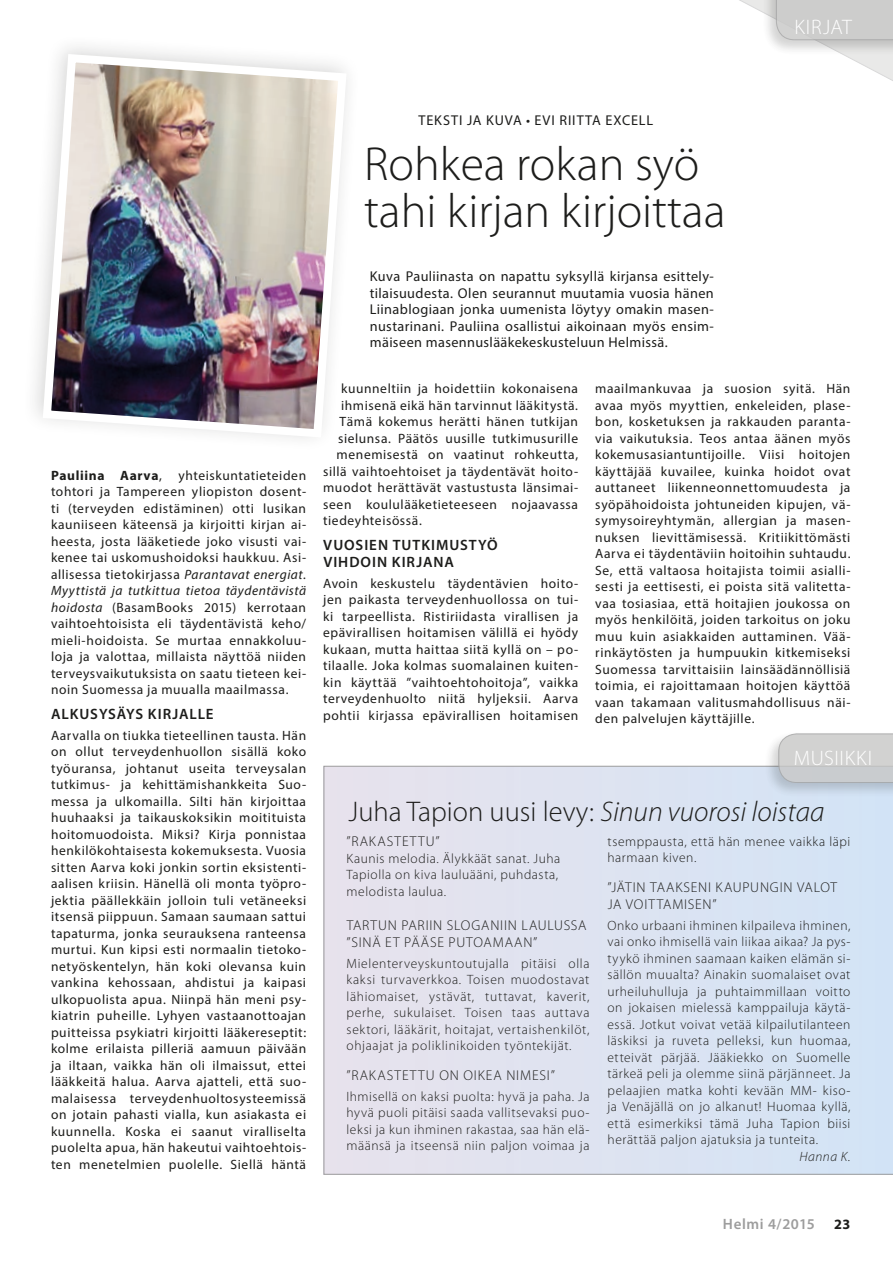
<style>
.page{position:relative;width:893px;height:1263px;background:#fff}
.page>*{position:absolute;margin:0;border:0;box-sizing:border-box;transform-origin:0 0}
.t1{font:300 48px/46.5px "Myriad Pro";color:#1d1d1b}
.t2{font:300 28.5px "Myriad Pro";color:#1d1d1b}
.t3{font:300 21px "Myriad Pro";letter-spacing:.035em;color:#fff}
.t4{font:600 15px "Myriad Pro";letter-spacing:.055em;color:#1d1d1b}
.t5{font:600 15px "Myriad Pro";letter-spacing:.04em;color:#9d9d9d}
.t6{font:14.25px/16.5px "Myriad Pro";letter-spacing:.03em;color:#1d1d1b;text-align:justify}
.t7{font:300 14.25px/17.1px "Myriad Pro";letter-spacing:.055em;color:#1d1d1b}
.t8{font:14.25px "Myriad Pro";letter-spacing:.065em;color:#1d1d1b}
.t9{font:300 14.25px "Myriad Pro";letter-spacing:.075em;color:#1d1d1b}
.t10{font:700 14.25px "Myriad Pro";color:#1d1d1b}
.t11{font:13.5px/16.5px "Myriad Pro";letter-spacing:.045em;color:#1d1d1b;text-align:justify}
.t12{font:300 13.5px/16.5px "Myriad Pro";letter-spacing:.045em;color:#1d1d1b;text-align:justify}
.t13{font:italic 300 13.5px "Myriad Pro";letter-spacing:.04em;color:#1d1d1b}
.s1{font-weight:700}
.s2{font-style:italic}
</style>
<div class="page">
<img style="left:39px;top:50px;width:309px;height:389px">
<svg style="left:739px;top:0;width:154px;height:81px"></svg>
<svg style="left:324px;top:766px;width:569px;height:409px;background:#dce2f0"></svg>
<div style="left:764px;top:731px;width:129px;height:67px;background:#1d1d1b;opacity:.24"></div>
<svg style="left:778px;top:733px;width:115px;height:50px;background:#cdcecf"></svg>
<h3 class="t3" style="left:794px;top:15px;width:59px">kirjat</h3>
<p class="t11" style="left:51px;top:467px;width:257px"><span class="s1">Pauliina Aarva</span>, yhteiskuntatieteiden tohtori ja Tampereen yliopiston dosent&shy;ti (terveyden edistäminen) otti lusikan kauniiseen käteensä ja kirjoitti kirjan ai&shy;heesta, josta lääketiede joko visusti vai&shy;kenee tai uskomushoidoksi haukkuu. Asi&shy;allisessa tietokirjassa <span class="s2">Parantavat energiat.<br>Myyttistä ja tutkittua tietoa täydentävistä hoidosta</span> (BasamBooks 2015) kerrotaan vaihtoehtoisista eli täydentävistä keho/ mieli-hoidoista. Se murtaa ennakkoluu&shy;loja ja valottaa, millaista näyttöä niiden terveysvaikutuksista on saatu tieteen kei&shy;noin Suomessa ja muualla maailmassa.</p>
<p class="t4" style="left:51px;top:705px;width:29px">ALKUS</p>
<p class="t4" style="left:99px;top:705px;width:58px">YSÄYS KIRJ</p>
<p class="t4" style="left:179px;top:705px;width:36px">ALLE</p>
<p class="t11" style="left:51px;top:727px;width:257px">Aarvalla on tiukka tieteellinen tausta. Hän on ollut terveydenhuollon sisällä koko työuransa, johtanut useita terveysalan tutkimus- ja kehittämishankkeita Suo&shy;messa ja ulkomailla. Silti hän kirjoittaa huuhaaksi ja taikauskoksikin moitituista hoitomuodoista. Miksi? Kirja ponnistaa henkilökohtaisesta kokemuksesta. Vuosia sitten Aarva koki jonkin sortin eksistenti&shy;aalisen kriisin. Hänellä oli monta työpro&shy;jektia päällekkäin jolloin tuli vetäneeksi itsensä piippuun. Samaan saumaan sattui tapaturma, jonka seurauksena ranteensa murtui. Kun kipsi esti normaalin tietoko&shy;netyöskentelyn, hän koki olevansa kuin vankina kehossaan, ahdistui ja kaipasi ulkopuolista apua. Niinpä hän meni psy&shy;kiatrin puheille. Lyhyen vastaanottoajan puitteissa psykiatri kirjoitti lääkereseptit: kolme erilaista pilleriä aamuun päivään ja iltaan, vaikka hän oli ilmaissut, ettei lääkkeitä halua. Aarva ajatteli, että suo&shy;malaisessa terveydenhuoltosysteemissä on jotain pahasti vialla, kun asiakasta ei kuunnella. Koska ei saanut viralliselta puolelta apua, hän hakeutui vaihtoehtois&shy;ten menetelmien puolelle. Siellä häntä</p>
<p class="t8" style="left:418px;top:111px;width:236px">Teksti ja kuva • Evi Riitta Excell</p>
<h1 class="t1" style="left:364px;top:142px;width:363px">Rohkea rokan syö tahi kirjan kirjoittaa</h1>
<p class="t6" style="left:370px;top:268px;width:346px">Kuva Pauliinasta on napattu syksyllä kirjansa esittely&shy;tilaisuudesta. Olen seurannut muutamia vuosia hänen Liinablogiaan jonka uumenista löytyy omakin masen&shy;nustarinani. Pauliina osallistui aikoinaan myös ensim&shy;mäiseen masennuslääkekeskusteluun Helmissä.</p>
<p class="t11" style="left:341px;top:380px;width:239px">kuunneltiin ja hoidettiin kokonaisena</p>
<p class="t11" style="left:341px;top:397px;width:238px">ihmisenä eikä hän tarvinnut lääkitystä.</p>
<p class="t11" style="left:340px;top:413px;width:240px">Tämä kokemus herätti hänen tutkijan</p>
<p class="t11" style="left:338px;top:430px;width:242px">sielunsa. Päätös uusille tutkimusurille</p>
<p class="t11" style="left:337px;top:446px;width:243px">menemisestä on vaatinut rohkeutta,</p>
<p class="t11" style="left:323px;top:463px;width:257px">sillä vaihtoehtoiset ja täydentävät hoito-</p>
<p class="t11" style="left:323px;top:479px;width:257px">muodot herättävät vastustusta länsimai-</p>
<p class="t11" style="left:323px;top:496px;width:256px">seen koululääketieteeseen nojaavassa</p>
<p class="t11" style="left:323px;top:512px;width:100px">tiedeyhteisössä.</p>
<p class="t4" style="left:323px;top:536px;width:10px">VUOSI</p>
<p class="t4" style="left:369px;top:536px;width:33px">EN TUTKI</p>
<p class="t4" style="left:436px;top:536px;width:24px">MUST</p>
<p class="t4" style="left:478px;top:536px;width:21px">YÖ</p>
<p class="t4" style="left:323px;top:552px;width:77px">VIHDOIN KIRJ</p>
<p class="t4" style="left:423px;top:552px;width:32px">ANA</p>
<p class="t11" style="left:323px;top:575px;width:257px">Avoin keskustelu täydentävien hoito&shy;jen paikasta terveydenhuollossa on tui&shy;ki tarpeellista. Ristiriidasta virallisen ja epävirallisen hoitamisen välillä ei hyödy kukaan, mutta haittaa siitä kyllä on – po&shy;tilaalle. Joka kolmas suomalainen kuiten&shy;kin käyttää ”vaihtoehtohoitoja”, vaikka terveydenhuolto niitä hyljeksii. Aarva pohtii kirjassa epävirallisen hoitamisen</p>
<p class="t11" style="left:595px;top:380px;width:257px">maailmankuvaa ja suosion syitä. Hän avaa myös myyttien, enkeleiden, plase&shy;bon, kosketuksen ja rakkauden paranta&shy;via vaikutuksia. Teos antaa äänen myös kokemusasiantuntijoille. Viisi hoitojen käyttäjää kuvailee, kuinka hoidot ovat auttaneet liikenneonnettomuudesta ja syöpähoidoista johtuneiden kipujen, vä&shy;symysoireyhtymän, allergian ja masen&shy;nuksen lievittämisessä. Kritiikittömästi Aarva ei täydentäviin hoitoihin suhtaudu.<br>Se, että valtaosa hoitajista toimii asialli&shy;sesti ja eettisesti, ei poista sitä valitetta&shy;vaa tosiasiaa, että hoitajien joukossa on myös henkilöitä, joiden tarkoitus on joku muu kuin asiakkaiden auttaminen. Vää&shy;rinkäytösten ja humpuukin kitkemiseksi Suomessa tarvittaisiin lainsäädännöllisiä toimia, ei rajoittamaan hoitojen käyttöä vaan takamaan valitusmahdollisuus näi&shy;den palvelujen käyttäjille.</p>
<h3 class="t3" style="left:794px;top:746px;width:80px">Musiikki</h3>
<h2 class="t2" style="left:349px;top:796px;width:477px">Juha Tapion uusi levy: <span class="s2">Sinun vuorosi loistaa</span></h2>
<p class="t9" style="left:346px;top:834px;width:95px">”Rakastettu”</p>
<p class="t12" style="left:347px;top:850px;width:215px;text-align:left">Kaunis melodia. Älykkäät sanat. Juha<br>Tapiolla on kiva lauluääni, puhdasta, melodista laulua.</p>
<p class="t7" style="left:347px;top:917px;width:242px">Tartun pariin sloganiin laulussa ”Sinä et pääse putoamaan”</p>
<p class="t12" style="left:347px;top:955px;width:244px">Mielenterveyskuntoutujalla pitäisi olla kaksi turvaverkkoa. Toisen muodostavat lähiomaiset, ystävät, tuttavat, kaverit, perhe, sukulaiset. Toisen taas auttava sektori, lääkärit, hoitajat, vertaishenkilöt, ohjaajat ja poliklinikoiden työntekijät.</p>
<p class="t7" style="left:347px;top:1067px;width:210px">”Rakastettu on oikea nimesi”</p>
<p class="t12" style="left:346px;top:1088px;width:244px">I hmisellä on kaksi puolta: hyvä ja paha. Ja hyvä puoli pitäisi saada vallitsevaksi puo&shy;leksi ja kun ihminen rakastaa, saa hän elä&shy;määnsä ja itseensä niin paljon voimaa ja</p>
<p class="t12" style="left:607px;top:833px;width:244px">tsemppausta, että hän menee vaikka läpi harmaan kiven.</p>
<p class="t7" style="left:607px;top:879px;width:231px">”Jätin taakseni kaupungin valot ja voittamisen”</p>
<p class="t12" style="left:607px;top:917px;width:244px">Onko urbaani ihminen kilpaileva ihminen, vai onko ihmisellä vain liikaa aikaa? Ja pys&shy;tyykö ihminen saamaan kaiken elämän si&shy;sällön muualta? Ainakin suomalaiset ovat urheiluhulluja ja puhtaimmillaan voitto on jokaisen mielessä kamppailuja käytä&shy;essä. Jotkut voivat vetää kilpailutilanteen läskiksi ja ruveta pelleksi, kun huomaa, etteivät pärjää. Jääkiekko on Suomelle tärkeä peli ja olemme siinä pärjänneet. Ja pelaajien matka kohti kevään MM- kiso&shy;ja Venäjällä on jo alkanut! H uomaa kyllä, että esimerkiksi tämä Juha Tapion biisi herättää paljon ajatuksia ja tunteita.</p>
<p class="t13" style="left:799px;top:1149px;width:52px">Hanna K.</p>
<p class="t5" style="left:723px;top:1214px;width:93px">HELMI 4/2015</p>
<p class="t10" style="left:834px;top:1214px;width:18px">23</p>
</div>
